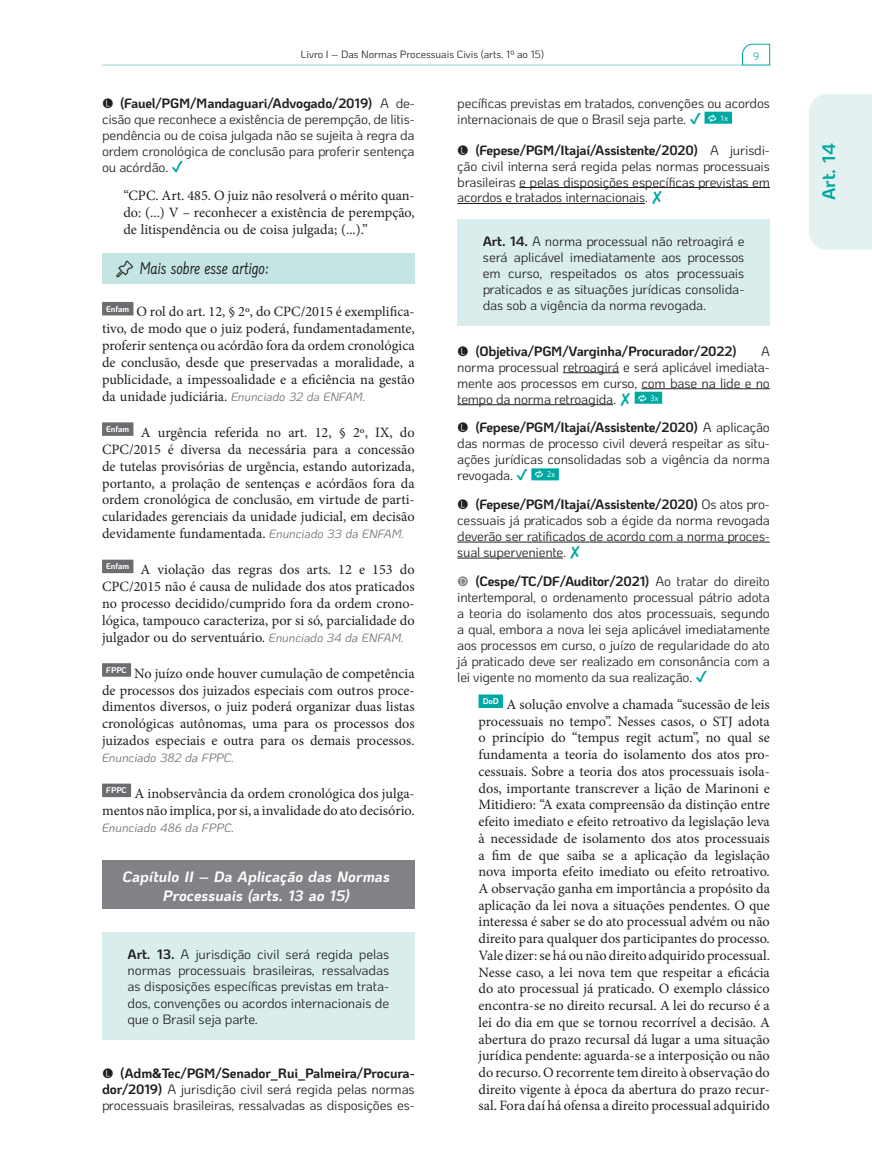
<style>
.page{position:relative;width:872px;height:1170px;background:#fff}
.page>*{position:absolute;margin:0;border:0;box-sizing:border-box;transform-origin:0 0}
.tit_mais_sobre_artig{font:18px "Farsan";color:#231f20}
.t1{font:700 18px "Ko Ho";color:#00a8a3}
.tit_3{font:italic 700 15px/18.3px "Ko Ho";letter-spacing:.005em;color:#fff;text-align:center}
.Comentario_autor{font:14.25px/16.6px "Minion Pro";color:#231f20;text-align:justify}
.DOD_STJ_t{font:14.25px/16.8px "Minion Pro";color:#231f20;text-align:justify}
.questao{font:13.5px/15.9px "Ko Ho";letter-spacing:-.015em;color:#231f20;text-align:justify}
.box{font:13.5px/16px "Ko Ho";letter-spacing:-.01em;color:#231f20;text-align:justify}
.questao-2{font:700 13.5px "Ko Ho";letter-spacing:-.015em;color:#231f20}
.DOD_STJ_t-2{font:italic 12px "Ko Ho";color:#6c6d70}
.t2{font:10.5px "Ko Ho";color:#231f20}
.t3{font:10.5px "Ko Ho";color:#00a8a3}
.s1{font-weight:700}
.s2{color:#00a8a3}
.s3{font-family:"Ko Ho";font-style:italic;font-size:12px;color:#6c6d70}
</style>
<div class="page">
<div style="left:809px;top:94px;width:63px;height:156px;background:#e3f2f1"></div>
<hr style="left:102px;top:65px;width:640px;height:1px;background:#9bd4d0">
<svg style="left:742px;top:44px;width:28px;height:21px"></svg>
<div style="left:102px;top:253px;width:313px;height:30px;background:#c5e5e3"></div>
<div style="left:102px;top:302px;width:31px;height:13px;background:#6c6d70"></div>
<div style="left:102px;top:422px;width:31px;height:14px;background:#6c6d70"></div>
<div style="left:102px;top:559px;width:31px;height:14px;background:#6c6d70"></div>
<div style="left:102px;top:663px;width:29px;height:13px;background:#6c6d70"></div>
<div style="left:102px;top:783px;width:29px;height:14px;background:#6c6d70"></div>
<div style="left:102px;top:860px;width:313px;height:48px;background:#808285"></div>
<div style="left:102px;top:932px;width:313px;height:107px;background:#d9eeec"></div>
<div style="left:704px;top:112px;width:28px;height:12px;background:#00a8a3"></div>
<hr style="left:519px;top:187px;width:251px;height:1px;background:#231f20">
<hr style="left:457px;top:203px;width:188px;height:1px;background:#231f20">
<div style="left:457px;top:219px;width:313px;height:107px;background:#d9eeec"></div>
<hr style="left:563px;top:372px;width:56px;height:1px;background:#231f20">
<hr style="left:641px;top:388px;width:129px;height:1px;background:#231f20">
<hr style="left:457px;top:404px;width:156px;height:1px;background:#231f20">
<div style="left:634px;top:391px;width:28px;height:12px;background:#00a8a3"></div>
<div style="left:531px;top:468px;width:28px;height:12px;background:#00a8a3"></div>
<hr style="left:457px;top:541px;width:313px;height:1px;background:#231f20">
<hr style="left:457px;top:557px;width:106px;height:1px;background:#231f20">
<div style="left:478px;top:694px;width:25px;height:14px;background:#00a8a3"></div>
<p class="t2" style="left:301px;top:46px;width:245px">Livro I – Das Normas Processuais Civis (arts. 1º ao 15)</p>
<p class="t3" style="left:753px;top:48px;width:8px">9</p>
<p class="questao" style="left:102px;top:95px;width:314px;text-indent:18px"><span class="s1">(Fauel/PGM/Mandaguari/Advogado/2019)</span> A de&shy;cisão que reconhece a existência de perempção, de litis&shy;pendência ou de coisa julgada não se sujeita à regra da ordem cronológica de conclusão para proferir sentença ou acórdão. <span class="s2">✔</span></p>
<p class="Comentario_autor" style="left:123px;top:187px;width:293px">“CPC. Art. 485. O juiz não resolverá o mérito quan&shy;do: (...) V – reconhecer a existência de perempção, de litispendência ou de coisa julgada; (...).”</p>
<p class="tit_mais_sobre_artig" style="left:140px;top:256px;width:130px">Mais sobre esse artigo:</p>
<p class="DOD_STJ_t" style="left:102px;top:303px;width:314px"><sup>Enfam</sup> O rol do art. 12, § 2º, do CPC/2015 é exemplifica&shy;tivo, de modo que o juiz poderá, fundamentadamente, proferir sentença ou acórdão fora da ordem cronológica de conclusão, desde que preservadas a moralidade, a publicidade, a impessoalidade e a eficiência na gestão da unidade judiciária. <span class="s3">Enunciado 32 da ENFAM.</span></p>
<p class="DOD_STJ_t" style="left:102px;top:424px;width:314px"><sup>Enfam</sup> A urgência referida no art. 12, § 2º, IX, do CPC/2015 é diversa da necessária para a concessão de tutelas provisórias de urgência, estando autorizada, portanto, a prolação de sentenças e acórdãos fora da ordem cronológica de conclusão, em virtude de parti&shy;cularidades gerenciais da unidade judicial, em decisão devidamente fundamentada. <span class="s3">Enunciado 33 da ENFAM.</span></p>
<p class="DOD_STJ_t" style="left:102px;top:561px;width:314px"><sup>Enfam</sup> A violação das regras dos arts. 12 e 153 do CPC/2015 não é causa de nulidade dos atos praticados no processo decidido/cumprido fora da ordem crono&shy;lógica, tampouco caracteriza, por si só, parcialidade do julgador ou do serventuário. <span class="s3">Enunciado 34 da ENFAM.</span></p>
<p class="DOD_STJ_t" style="left:102px;top:664px;width:314px"><sup>FPPC</sup> No juízo onde houver cumulação de competência de processos dos juizados especiais com outros proce&shy;dimentos diversos, o juiz poderá organizar duas listas cronológicas autônomas, uma para os processos dos juizados especiais e outra para os demais processos.</p>
<p class="DOD_STJ_t-2" style="left:102px;top:748px;width:134px">Enunciado 382 da FPPC.</p>
<p class="DOD_STJ_t" style="left:102px;top:785px;width:314px"><sup>FPPC</sup> A inobservância da ordem cronológica dos julga&shy;mentos não implica, por si, a invalidade do ato decisório.</p>
<p class="DOD_STJ_t-2" style="left:102px;top:818px;width:134px">Enunciado 486 da FPPC.</p>
<p class="tit_3" style="left:123px;top:867px;width:269px">Capítulo II – Da Aplicação das Normas<br>Processuais (arts. 13 ao 15)</p>
<p class="box" style="left:128px;top:946px;width:263px"><span class="s1">Art. 13.</span> A jurisdição civil será regida pelas normas processuais brasileiras, ressalvadas as disposições específicas previstas em trata&shy;dos, convenções ou acordos internacionais de que o Brasil seja parte.</p>
<p class="questao" style="left:102px;top:1065px;width:314px;text-indent:18px"><span class="s1">(Adm&amp;Tec/PGM/Senador_Rui_Palmeira/Procura&shy;dor/2019)</span> A jurisdição civil será regida pelas normas processuais brasileiras, ressalvadas as disposições es-</p>
<p class="questao" style="left:457px;top:95px;width:314px">pecíficas previstas em tratados, convenções ou acordos internacionais de que o Brasil seja parte. <span class="s2">✔</span></p>
<p class="questao" style="left:457px;top:142px;width:314px;text-indent:18px"><span class="s1">(Fepese/PGM/Itajaí/Assistente/2020)</span> A jurisdi&shy;ção civil interna será regida pelas normas processuais brasileiras e pelas disposições específicas previstas em acordos e tratados internacionais. <span class="s2">✘</span></p>
<p class="box" style="left:483px;top:233px;width:263px"><span class="s1">Art. 14.</span> A norma processual não retroagirá e será aplicável imediatamente aos processos em curso, respeitados os atos processuais praticados e as situações jurídicas consolida&shy;das sob a vigência da norma revogada.</p>
<p class="questao-2" style="left:475px;top:340px;width:263px">(Objetiva/PGM/Varginha/Procurador/2022)</p>
<p class="questao" style="left:457px;top:343px;width:314px;text-indent:304px">A norma processual retroagirá e será aplicável imediata&shy;mente aos processos em curso, com base na lide e no tempo da norma retroagida. <span class="s2">✘</span></p>
<p class="questao" style="left:457px;top:420px;width:314px;text-indent:18px"><span class="s1">(Fepese/PGM/Itajaí/Assistente/2020)</span> A aplicação das normas de processo civil deverá respeitar as situ&shy;ações jurídicas consolidadas sob a vigência da norma revogada. <span class="s2">✔</span></p>
<p class="questao" style="left:457px;top:496px;width:314px;text-indent:18px"><span class="s1">(Fepese/PGM/Itajaí/Assistente/2020)</span> Os atos pro&shy;cessuais já praticados sob a égide da norma revogada deverão ser ratificados de acordo com a norma proces&shy;sual superveniente. <span class="s2">✘</span></p>
<p class="questao" style="left:457px;top:573px;width:314px;text-indent:18px"><span class="s1">(Cespe/TC/DF/Auditor/2021)</span> Ao tratar do direito intertemporal, o ordenamento processual pátrio adota a teoria do isolamento dos atos processuais, segundo a qual, embora a nova lei seja aplicável imediatamente aos processos em curso, o juízo de regularidade do ato já praticado deve ser realizado em consonância com a lei vigente no momento da sua realização. <span class="s2">✔</span></p>
<p class="Comentario_autor" style="left:478px;top:696px;width:293px"><sup>DoD</sup> A solução envolve a chamada “sucessão de leis processuais no tempo”. Nesses casos, o STJ adota o princípio do “tempus regit actum”, no qual se fundamenta a teoria do isolamento dos atos pro&shy;cessuais. Sobre a teoria dos atos processuais isola&shy;dos, importante transcrever a lição de Marinoni e Mitidiero: “A exata compreensão da distinção entre efeito imediato e efeito retroativo da legislação leva à necessidade de isolamento dos atos processuais a fim de que saiba se a aplicação da legislação nova importa efeito imediato ou efeito retroativo.<br>A observação ganha em importância a propósito da aplicação da lei nova a situações pendentes. O que interessa é saber se do ato processual advém ou não direito para qualquer dos participantes do processo.<br>Vale dizer: se há ou não direito adquirido processual.<br>Nesse caso, a lei nova tem que respeitar a eficácia do ato processual já praticado. O exemplo clássico encontra-se no direito recursal. A lei do recurso é a lei do dia em que se tornou recorrível a decisão. A abertura do prazo recursal dá lugar a uma situação jurídica pendente: aguarda-se a interposição ou não do recurso. O recorrente tem direito à observação do direito vigente à época da abertura do prazo recur&shy;sal. Fora daí há ofensa a direito processual adquirido</p>
<h1 class="t1" style="left:813px;top:200px;width:58px;rotate:-90deg">Art. 14</h1>
</div>
